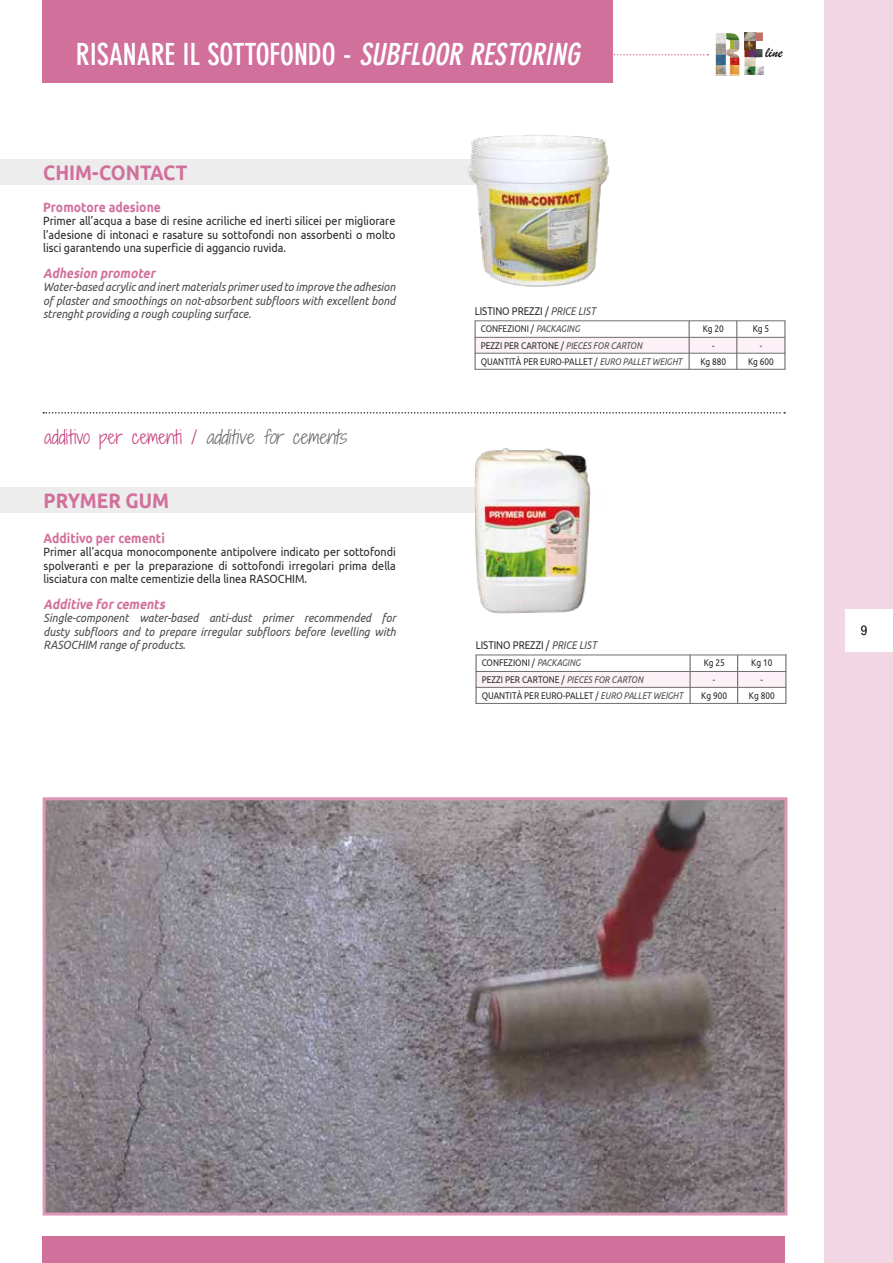
<style>
.page{position:relative;width:893px;height:1263px;background:#fff}
.page>*{position:absolute;margin:0;border:0;box-sizing:border-box;transform-origin:0 0}
.t1{font:700 condensed 30px "DIN Neuzeit Grotesk";color:#fff}
.t2{font:700 21px "Ubuntu";color:#d2709c;scale:.9 1}
.t3{font:300 18px "Shadows Into";color:#c74781}
.t4{font:15.45px "Brush Script";color:#000}
.t5{font:700 13.5px "Ubuntu";color:#d2709c;scale:.9 1}
.t6{font:italic 700 13.5px "Ubuntu";color:#d2709c;scale:.9 1}
.t7{font:condensed 13.5px "Helvetica Neue";color:#000}
.t8{font:12px/13.5px "Ubuntu";color:#282827;text-align:justify;scale:.9 1}
.t9{font:italic 12px/13.5px "Ubuntu";color:#4a4a49;text-align:justify;scale:.9 1}
.t10{font:11.25px "Ubuntu";color:#282827;scale:.85 1}
.t11{font:9.75px/16.5px "Ubuntu";color:#282827;text-align:center;scale:.85 1}
.s1{font-style:italic}
.s2{font-style:italic;color:#706f6f}
.s3{font-style:italic;color:#4a4a49}
</style>
<div class="page">
<div style="left:0;top:159px;width:608px;height:26px;background:#ededed"></div>
<img style="left:467px;top:135px;width:143px;height:151px">
<div style="left:475px;top:337px;width:310px;height:17px;background:#fbf1f7"></div>
<hr style="left:475px;top:337px;width:310px;height:1px;background:#706f6f">
<hr style="left:475px;top:353px;width:310px;height:1px;background:#706f6f">
<hr style="left:475px;top:369px;width:310px;height:1px;background:#706f6f">
<hr style="left:475px;top:320px;width:310px;height:1px;background:#706f6f">
<hr style="left:785px;top:321px;width:1px;height:48px;background:#706f6f">
<hr style="left:689px;top:321px;width:1px;height:48px;background:#706f6f">
<hr style="left:737px;top:321px;width:1px;height:49px;background:#706f6f">
<hr style="left:475px;top:321px;width:1px;height:48px;background:#706f6f">
<div style="left:825px;top:0;width:68px;height:1263px;background:#f2d6e4"></div>
<div style="left:846px;top:609px;width:47px;height:43px;background:#fff"></div>
<svg style="left:613px;top:54px;width:95px;height:1px"></svg>
<img style="left:715px;top:32px;width:49px;height:44px">
<div style="left:43px;top:0;width:570px;height:83px;background:#d2709c"></div>
<div style="left:43px;top:1236px;width:742px;height:27px;background:#d2709c"></div>
<svg style="left:43px;top:412px;width:742px;height:2px"></svg>
<img style="left:47px;top:801px;width:736px;height:410px">
<div style="left:43px;top:797px;width:744px;height:418px;border:3px solid #dd96b6"></div>
<div style="left:0;top:487px;width:608px;height:25px;background:#ededed"></div>
<div style="left:476px;top:671px;width:309px;height:17px;background:#fbf1f7"></div>
<hr style="left:476px;top:671px;width:310px;height:1px;background:#706f6f">
<hr style="left:476px;top:687px;width:310px;height:1px;background:#706f6f">
<hr style="left:476px;top:703px;width:310px;height:1px;background:#706f6f">
<hr style="left:476px;top:655px;width:310px;height:1px;background:#706f6f">
<hr style="left:786px;top:654px;width:1px;height:50px;background:#706f6f">
<hr style="left:690px;top:655px;width:1px;height:49px;background:#706f6f">
<hr style="left:737px;top:655px;width:1px;height:49px;background:#706f6f">
<hr style="left:476px;top:655px;width:1px;height:49px;background:#706f6f">
<img style="left:471px;top:448px;width:123px;height:166px">
<h1 class="t1" style="left:76px;top:37px;width:512px">RISANARE IL SOTTOFONDO - <span class="s1">SUBFLOOR RESTORING</span></h1>
<p class="t4" style="left:765px;top:42px;width:19px">line</p>
<h2 class="t2" style="left:43px;top:160px;width:162px">CHIM-CONTACT</h2>
<p class="t5" style="left:43px;top:199px;width:132px">Promotore adesione</p>
<p class="t8" style="left:43px;top:214px;width:393px">Primer all’acqua a base di resine acriliche ed inerti silicei per migliorare l’adesione di intonaci e rasature su sottofondi non assorbenti o molto lisci garantendo una superficie di aggancio ruvida.</p>
<p class="t6" style="left:43px;top:265px;width:129px">Adhesion promoter</p>
<p class="t9" style="left:43px;top:280px;width:393px">Water-based acrylic and inert materials primer used to improve the adhesion of plaster and smoothings on not-absorbent subfloors with excellent bond strenght providing a rough coupling surface.</p>
<h3 class="t3" style="left:44px;top:423px;width:308px">additivo per cementi / <span class="s2">additive for cements</span></h3>
<h2 class="t2" style="left:44px;top:488px;width:141px">PRYMER GUM</h2>
<p class="t5" style="left:44px;top:529px;width:136px">Additivo per cementi</p>
<p class="t8" style="left:44px;top:545px;width:393px">Primer all’acqua monocomponente antipolvere indicato per sottofondi spolveranti e per la preparazione di sottofondi irregolari prima della lisciatura con malte cementizie della linea RASOCHIM.</p>
<p class="t6" style="left:44px;top:595px;width:139px">Additive forcements</p>
<p class="t9" style="left:44px;top:611px;width:393px">Single-component water-based anti-dust primer recommended for dusty subfloors and to prepare irregular subfloors before levelling with RASOCHIM range of products.</p>
<p class="t10" style="left:475px;top:304px;width:144px">LISTINO PREZZI / <span class="s3">PRICE LIST</span></p>
<p class="t11" style="left:481px;top:320px;width:239px;text-align:left">CONFEZIONI / <span class="s3">PACKAGING<br></span>PEZZI PER CARTONE / <span class="s3">PIECES FOR CARTON<br></span>QUANTITÀ PER EURO-PALLET / <span class="s3">EURO PALLET WEIGHT</span></p>
<p class="t11" style="left:700px;top:320px;width:32px">Kg 20 -<br>Kg 880</p>
<p class="t11" style="left:748px;top:320px;width:32px">Kg 5<br>-<br>Kg 600</p>
<p class="t10" style="left:476px;top:638px;width:144px">LISTINO PREZZI / <span class="s3">PRICE LIST</span></p>
<p class="t11" style="left:482px;top:654px;width:239px;text-align:left">CONFEZIONI / <span class="s3">PACKAGING<br></span>PEZZI PER CARTONE / <span class="s3">PIECES FOR CARTON<br></span>QUANTITÀ PER EURO-PALLET / <span class="s3">EURO PALLET WEIGHT</span></p>
<p class="t11" style="left:701px;top:654px;width:32px">Kg 25 -<br>Kg 900</p>
<p class="t11" style="left:749px;top:654px;width:32px">Kg 10 -<br>Kg 800</p>
<p class="t7" style="left:861px;top:622px;width:8px">9</p>
</div>
